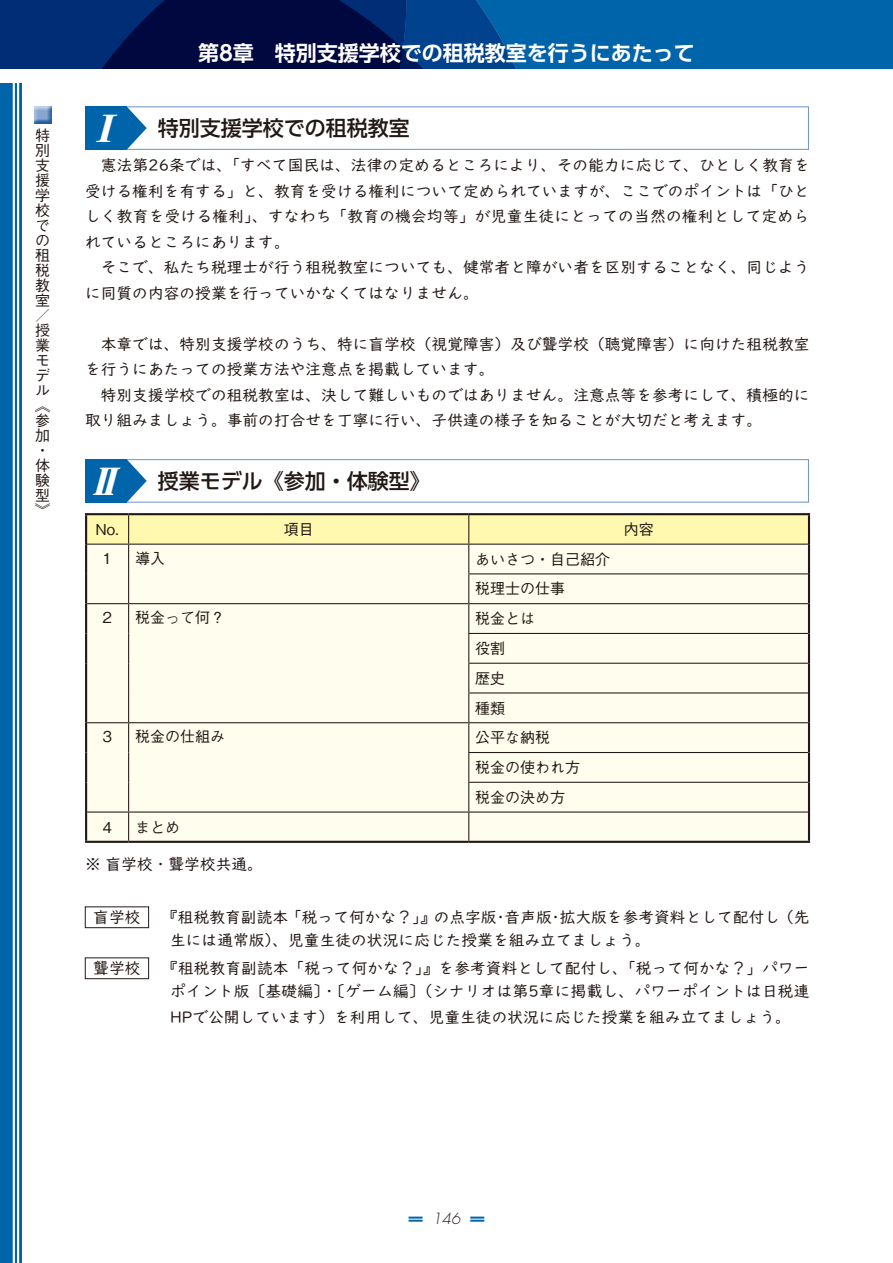
<style>
.page{position:relative;width:893px;height:1263px;background:#fff}
.page>*{position:absolute;margin:0;border:0;box-sizing:border-box;transform-origin:0 0}
.t1{font:500 21px "UD Shin Go Pro";color:#221815}
.t2{font:700 21px "UD Shin Go Pro De";color:#fff}
.t3{font:15.75px/25.5px "UD Digi Kyokasho Pro";color:#221815}
.t4{font:500 15px/29.7px "Gothic BBB Pro";color:#221815}
.t5{font:italic 300 15px "Futura Std";color:#221815}
.s1{font-family:"Ryumin Pro";font-weight:900;font-style:italic;font-size:36px;color:#fff}
.s2{font-family:"Jun 101 Pro";font-style:normal;font-size:7.5px;color:#0064ab}
</style>
<div class="page">
<div style="left:0;top:83px;width:21px;height:1180px;background:#0064ab"></div>
<hr style="left:13px;top:83px;width:2px;height:1180px;background:#fff">
<hr style="left:17px;top:83px;width:2px;height:1180px;background:#fff">
<svg style="left:34px;top:106px;width:18px;height:18px"></svg>
<hr style="left:85px;top:513px;width:44px;height:2px;background:#221815">
<hr style="left:85px;top:515px;width:2px;height:29px;background:#221815">
<hr style="left:129px;top:513px;width:340px;height:2px;background:#221815">
<hr style="left:469px;top:513px;width:341px;height:2px;background:#221815">
<hr style="left:808px;top:515px;width:2px;height:29px;background:#221815">
<hr style="left:85px;top:544px;width:2px;height:30px;background:#221815">
<hr style="left:808px;top:544px;width:2px;height:30px;background:#221815">
<hr style="left:85px;top:574px;width:2px;height:30px;background:#221815">
<hr style="left:808px;top:574px;width:2px;height:30px;background:#221815">
<hr style="left:85px;top:604px;width:2px;height:29px;background:#221815">
<hr style="left:808px;top:604px;width:2px;height:29px;background:#221815">
<hr style="left:85px;top:633px;width:2px;height:30px;background:#221815">
<hr style="left:808px;top:633px;width:2px;height:30px;background:#221815">
<hr style="left:85px;top:663px;width:2px;height:30px;background:#221815">
<hr style="left:808px;top:663px;width:2px;height:30px;background:#221815">
<hr style="left:85px;top:693px;width:2px;height:30px;background:#221815">
<hr style="left:808px;top:693px;width:2px;height:30px;background:#221815">
<hr style="left:85px;top:723px;width:2px;height:29px;background:#221815">
<hr style="left:808px;top:723px;width:2px;height:29px;background:#221815">
<hr style="left:85px;top:752px;width:2px;height:30px;background:#221815">
<hr style="left:808px;top:752px;width:2px;height:30px;background:#221815">
<hr style="left:85px;top:782px;width:2px;height:30px;background:#221815">
<hr style="left:808px;top:782px;width:2px;height:30px;background:#221815">
<hr style="left:85px;top:812px;width:2px;height:29px;background:#221815">
<hr style="left:808px;top:812px;width:2px;height:29px;background:#221815">
<hr style="left:85px;top:841px;width:44px;height:2px;background:#221815">
<hr style="left:129px;top:841px;width:340px;height:2px;background:#221815">
<hr style="left:469px;top:841px;width:341px;height:2px;background:#221815">
<svg style="left:86px;top:514px;width:723px;height:327px;background:#f7f5e1"></svg>
<div style="left:85px;top:907px;width:64px;height:21px;border:1px solid #221815"></div>
<div style="left:85px;top:958px;width:64px;height:21px;border:1px solid #221815"></div>
<div style="left:85px;top:106px;width:724px;height:44px;border:1px solid #7299ca"></div>
<div style="left:85px;top:106px;width:42px;height:44px;background:#0064ab"></div>
<svg style="left:127px;top:106px;width:20px;height:44px"></svg>
<div style="left:85px;top:459px;width:724px;height:44px;border:1px solid #7299ca"></div>
<div style="left:85px;top:459px;width:42px;height:44px;background:#0064ab"></div>
<svg style="left:127px;top:459px;width:20px;height:44px"></svg>
<svg style="left:0;top:0;width:893px;height:68px;background:#003d80"></svg>
<p class="t4" style="left:35px;top:118px;width:16px">特</p>
<p class="t4" style="left:35px;top:133px;width:16px">別</p>
<p class="t4" style="left:35px;top:148px;width:16px">支</p>
<p class="t4" style="left:35px;top:163px;width:16px">援</p>
<p class="t4" style="left:35px;top:178px;width:16px">学</p>
<p class="t4" style="left:35px;top:193px;width:16px">校</p>
<p class="t4" style="left:35px;top:208px;width:16px">で</p>
<p class="t4" style="left:35px;top:223px;width:16px">の</p>
<p class="t4" style="left:35px;top:238px;width:16px">租</p>
<p class="t4" style="left:35px;top:253px;width:16px">税</p>
<p class="t4" style="left:35px;top:268px;width:16px">教</p>
<p class="t4" style="left:35px;top:283px;width:16px">室</p>
<p class="t4" style="left:35px;top:298px;width:16px">／</p>
<p class="t4" style="left:35px;top:313px;width:16px">授</p>
<p class="t4" style="left:35px;top:328px;width:16px">業</p>
<p class="t4" style="left:35px;top:343px;width:16px">モ</p>
<p class="t4" style="left:35px;top:358px;width:16px">デ</p>
<p class="t4" style="left:35px;top:373px;width:16px">ル</p>
<p class="t4" style="left:35px;top:388px;width:16px">《</p>
<p class="t4" style="left:35px;top:403px;width:16px">参</p>
<p class="t4" style="left:35px;top:418px;width:16px">加</p>
<p class="t4" style="left:35px;top:433px;width:16px">・</p>
<p class="t4" style="left:35px;top:448px;width:16px">体</p>
<p class="t4" style="left:35px;top:463px;width:16px">験</p>
<p class="t4" style="left:35px;top:478px;width:16px">型</p>
<p class="t4" style="left:35px;top:493px;width:16px">》</p>
<h1 class="t2" style="left:198px;top:36px;width:498px">第8章　特別支援学校での租税教室を行うにあたって</h1>
<h1 class="t1" style="left:85px;top:111px;width:326px"><span class="s1">Ⅰ</span> 特別支援学校での租税教室</h1>
<p class="t3" style="left:85px;top:152px;width:726px">　憲法第26条では、「すべて国民は、法律の定めるところにより、その能力に応じて、ひとしく教育を受ける権利を有する」と、教育を受ける権利について定められていますが、ここでのポイントは「ひとしく教育を受ける権利」、すなわち「教育の機会均等」が児童生徒にとっての当然の権利として定められているところにあります。<br>　そこで、私たち税理士が行う租税教室についても、健常者と障がい者を区別することなく、同じように同質の内容の授業を行っていかなくてはなりません。</p>
<p class="t3" style="left:85px;top:330px;width:726px">　本章では、特別支援学校のうち、特に盲学校（視覚障害）及び聾学校（聴覚障害）に向けた租税教室を行うにあたっての授業方法や注意点を掲載しています。<br>　特別支援学校での租税教室は、決して難しいものではありません。注意点等を参考にして、積極的に取り組みましょう。事前の打合せを丁寧に行い、子供達の様子を知ることが大切だと考えます。</p>
<h1 class="t1" style="left:85px;top:464px;width:347px"><span class="s1">Ⅱ</span> 授業モデル《参加・体験型》</h1>
<p class="t4" style="left:96px;top:512px;width:25px">No.</p>
<p class="t4" style="left:284px;top:512px;width:31px">項目</p>
<p class="t4" style="left:624px;top:512px;width:31px">内容</p>
<p class="t4" style="left:100px;top:541px;width:16px">１</p>
<p class="t4" style="left:135px;top:541px;width:31px">導入</p>
<p class="t4" style="left:475px;top:542px;width:136px">あいさつ・自己紹介税理士の仕事</p>
<p class="t4" style="left:100px;top:601px;width:16px">２</p>
<p class="t4" style="left:135px;top:601px;width:92px">税金って何？</p>
<p class="t4" style="left:475px;top:602px;width:61px">税金とは役割<br>歴史<br>種類</p>
<p class="t4" style="left:100px;top:720px;width:16px">３</p>
<p class="t4" style="left:135px;top:720px;width:92px">税金の仕組み</p>
<p class="t4" style="left:475px;top:721px;width:106px">公平な納税<br>税金の使われ方税金の決め方</p>
<p class="t4" style="left:100px;top:810px;width:16px">４</p>
<p class="t4" style="left:135px;top:810px;width:46px">まとめ</p>
<p class="t3" style="left:85px;top:850px;width:179px">※ 盲学校・聾学校共通。</p>
<p class="t3" style="left:93px;top:904px;width:49px">盲学校</p>
<p class="t3" style="left:170px;top:905px;width:641px;line-height:22.8px;text-indent:-8px">『租税教育副読本「税って何かな？」』の点字版・音声版・拡大版を参考資料として配付し（先生には通常版）、児童生徒の状況に応じた授業を組み立てましょう。</p>
<p class="t3" style="left:93px;top:955px;width:49px">聾学校</p>
<p class="t3" style="left:162px;top:956px;width:649px;line-height:22.8px;text-align:center">『租税教育副読本「税って何かな？」』を参考資料として配付し、「税って何かな？」パワーポイント版〔基礎編〕・〔ゲーム編〕（シナリオは第5章に掲載し、パワーポイントは日税連</p>
<p class="t3" style="left:170px;top:1003px;width:622px">HPで公開しています）を利用して、児童生徒の状況に応じた授業を組み立てましょう。</p>
<p class="t5" style="left:404px;top:1210px;width:86px"><span class="s2">〓</span> 146 <span class="s2">〓</span></p>
</div>
